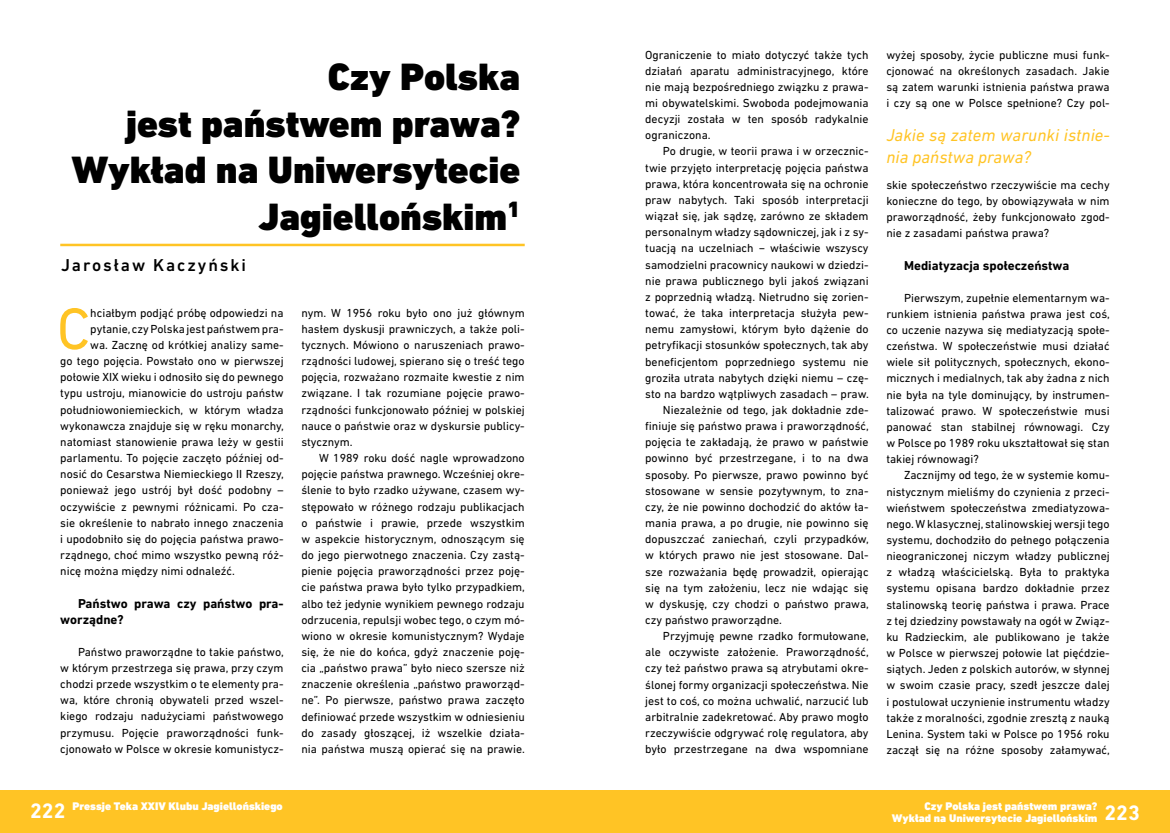
<style>
.page{position:relative;width:1170px;height:833px;background:#fff}
.page>*{position:absolute;margin:0;border:0;box-sizing:border-box;transform-origin:0 0}
.t1{font:59.38px "DIN Next LT Pro";color:#ffc425}
.t2{font:900 38.75px/46.5px "DIN Next LT Pro";color:#000;text-align:right}
.t3{font:700 21.25px "DIN Next LT Pro";color:#fff}
.t4{font:italic 17.5px/21.9px "DIN Next LT Pro";color:#ffc425}
.t5{font:500 17.5px "DIN Next LT Pro";letter-spacing:.11em;color:#000}
.t6{font:700 13.12px/16.1px "DIN Next LT Pro";color:#000}
.t7{font:11.88px/16.1px "DIN Next LT Pro";color:#000;text-align:justify}
.t8{font:900 11.25px/11.2px "DIN Next LT Pro";color:#fff;text-align:right}
</style>
<div class="page">
<div style="left:0;top:790px;width:585px;height:43px;background:#ffc425"></div>
<div style="left:585px;top:790px;width:584px;height:43px;background:#ffc425"></div>
<hr style="left:60px;top:244px;width:464px;height:2px;background:#ffc425">
<h2 class="t2" style="left:71px;top:54px;width:450px">Czy Polska<br>jest państwem prawa?<br>Wykład na Uniwersytecie<br>Jagiellońskim<sup>1</sup></h2>
<h3 class="t5" style="left:61px;top:255px;width:186px">Jarosław Kaczyński</h3>
<h1 class="t1" style="left:57px;top:294px;width:35px">C</h1>
<p class="t7" style="left:90px;top:304px;width:195px">hciałbym podjąć próbę odpowiedzi na</p>
<p class="t7" style="left:301px;top:304px;width:225px">nym. W 1956 roku było ono już głównym hasłem dyskusji prawniczych, a także poli&shy;tycznych. Mówiono o naruszeniach prawo&shy;rządności ludowej, spierano się o treść tego pojęcia, rozważano rozmaite kwestie z nim związane. I tak rozumiane pojęcie prawo&shy;rządności funkcjonowało później w polskiej nauce o państwie oraz w dyskursie publicy&shy;stycznym.</p>
<p class="t7" style="left:301px;top:450px;width:225px;text-indent:18px">W 1989 roku dość nagle wprowadzono pojęcie państwa prawnego. Wcześniej okre&shy;ślenie to było rzadko używane, czasem wy&shy;stępowało w różnego rodzaju publikacjach o państwie i prawie, przede wszystkim w aspekcie historycznym, odnoszącym się do jego pierwotnego znaczenia. Czy zastą&shy;pienie pojęcia praworządności przez poję&shy;cie państwa prawa było tylko przypadkiem, albo też jedynie wynikiem pewnego rodzaju odrzucenia, repulsji wobec tego, o czym mó&shy;wiono w okresie komunistycznym? Wydaje się, że nie do końca, gdyż znaczenie poję&shy;cia „państwo prawa” było nieco szersze niż znaczenie określenia „państwo praworząd&shy;ne”. Po pierwsze, państwo prawa zaczęto definiować przede wszystkim w odniesieniu do zasady głoszącej, iż wszelkie działa&shy;nia państwa muszą opierać się na prawie.</p>
<p class="t7" style="left:90px;top:320px;width:195px">pytanie, czy Polska jest państwem pra-</p>
<p class="t7" style="left:90px;top:337px;width:195px">wa. Zacznę od krótkiej analizy same-</p>
<p class="t7" style="left:60px;top:353px;width:225px">go tego pojęcia. Powstało ono w pierwszej</p>
<p class="t7" style="left:60px;top:369px;width:225px">połowie XIX wieku i odnosiło się do pewnego</p>
<p class="t7" style="left:60px;top:385px;width:225px">typu ustroju, mianowicie do ustroju państw</p>
<p class="t7" style="left:60px;top:401px;width:225px">południowoniemieckich, w którym władza</p>
<p class="t7" style="left:60px;top:417px;width:225px">wykonawcza znajduje się w ręku monarchy,</p>
<p class="t7" style="left:60px;top:434px;width:225px">natomiast stanowienie prawa leży w gestii</p>
<p class="t7" style="left:60px;top:450px;width:225px">parlamentu. To pojęcie zaczęto później od-</p>
<p class="t7" style="left:60px;top:466px;width:225px">nosić do Cesarstwa Niemieckiego II Rzeszy,</p>
<p class="t7" style="left:60px;top:482px;width:225px">ponieważ jego ustrój był dość podobny –</p>
<p class="t7" style="left:60px;top:498px;width:225px">oczywiście z pewnymi różnicami. Po cza-</p>
<p class="t7" style="left:60px;top:514px;width:225px">sie określenie to nabrało innego znaczenia</p>
<p class="t7" style="left:60px;top:530px;width:225px">i upodobniło się do pojęcia państwa prawo-</p>
<p class="t7" style="left:60px;top:547px;width:225px">rządnego, choć mimo wszystko pewną róż-</p>
<p class="t7" style="left:60px;top:563px;width:176px">nicę można między nimi odnaleźć.</p>
<p class="t6" style="left:60px;top:595px;width:225px;text-indent:18px">Państwo prawa czy państwo pra&shy;worządne?</p>
<p class="t7" style="left:60px;top:643px;width:225px;text-indent:18px">Państwo praworządne to takie państwo, w którym przestrzega się prawa, przy czym chodzi przede wszystkim o te elementy pra&shy;wa, które chronią obywateli przed wszel&shy;kiego rodzaju nadużyciami państwowego przymusu. Pojęcie praworządności funk&shy;cjonowało w Polsce w okresie komunistycz-</p>
<p class="t7" style="left:645px;top:46px;width:225px">Ograniczenie to miało dotyczyć także tych działań aparatu administracyjnego, które nie mają bezpośredniego związku z prawa&shy;mi obywatelskimi. Swoboda podejmowania decyzji została w ten sposób radykalnie ograniczona.</p>
<p class="t7" style="left:663px;top:143px;width:207px">Po drugie, w teorii prawa i w orzecznic-</p>
<p class="t7" style="left:645px;top:159px;width:225px">twie przyjęto interpretację pojęcia państwa</p>
<p class="t7" style="left:645px;top:175px;width:225px">prawa, która koncentrowała się na ochronie</p>
<p class="t7" style="left:645px;top:192px;width:225px">praw nabytych. Taki sposób interpretacji</p>
<p class="t7" style="left:645px;top:208px;width:225px">wiązał się, jak sądzę, zarówno ze składem</p>
<p class="t7" style="left:645px;top:224px;width:225px">personalnym władzy sądowniczej, jak i z sy-</p>
<p class="t7" style="left:645px;top:240px;width:225px">tuacją na uczelniach − właściwie wszyscy</p>
<p class="t7" style="left:645px;top:256px;width:225px">samodzielni pracownicy naukowi w dziedzi-</p>
<p class="t7" style="left:645px;top:272px;width:225px">nie prawa publicznego byli jakoś związani</p>
<p class="t7" style="left:645px;top:289px;width:225px">z poprzednią władzą. Nietrudno się zorien-</p>
<p class="t7" style="left:645px;top:305px;width:225px">tować, że taka interpretacja służyła pew-</p>
<p class="t7" style="left:645px;top:321px;width:225px">nemu zamysłowi, którym było dążenie do</p>
<p class="t7" style="left:645px;top:337px;width:225px">petryfikacji stosunków społecznych, tak aby</p>
<p class="t7" style="left:645px;top:353px;width:225px">beneficjentom poprzedniego systemu nie</p>
<p class="t7" style="left:645px;top:369px;width:225px">groziła utrata nabytych dzięki niemu – czę-</p>
<p class="t7" style="left:645px;top:385px;width:225px">sto na bardzo wątpliwych zasadach – praw.</p>
<p class="t7" style="left:663px;top:402px;width:207px">Niezależnie od tego, jak dokładnie zde-</p>
<p class="t7" style="left:645px;top:418px;width:225px">finiuje się państwo prawa i praworządność,</p>
<p class="t7" style="left:645px;top:434px;width:225px">pojęcia te zakładają, że prawo w państwie</p>
<p class="t7" style="left:645px;top:450px;width:225px">powinno być przestrzegane, i to na dwa</p>
<p class="t7" style="left:645px;top:466px;width:225px">sposoby. Po pierwsze, prawo powinno być</p>
<p class="t7" style="left:645px;top:482px;width:225px">stosowane w sensie pozytywnym, to zna-</p>
<p class="t7" style="left:645px;top:498px;width:225px">czy, że nie powinno dochodzić do aktów ła-</p>
<p class="t7" style="left:645px;top:515px;width:225px">mania prawa, a po drugie, nie powinno się</p>
<p class="t7" style="left:645px;top:531px;width:225px">dopuszczać zaniechań, czyli przypadków,</p>
<p class="t7" style="left:645px;top:547px;width:225px">w których prawo nie jest stosowane. Dal-</p>
<p class="t7" style="left:645px;top:563px;width:225px">sze rozważania będę prowadził, opierając</p>
<p class="t7" style="left:645px;top:579px;width:225px">się na tym założeniu, lecz nie wdając się</p>
<p class="t7" style="left:645px;top:595px;width:225px">w dyskusję, czy chodzi o państwo prawa,</p>
<p class="t7" style="left:645px;top:612px;width:138px">czy państwo praworządne.</p>
<p class="t7" style="left:663px;top:628px;width:207px">Przyjmuję pewne rzadko formułowane,</p>
<p class="t7" style="left:645px;top:644px;width:225px">ale oczywiste założenie. Praworządność,</p>
<p class="t7" style="left:645px;top:660px;width:225px">czy też państwo prawa są atrybutami okre-</p>
<p class="t7" style="left:645px;top:676px;width:225px">ślonej formy organizacji społeczeństwa. Nie</p>
<p class="t7" style="left:645px;top:692px;width:225px">jest to coś, co można uchwalić, narzucić lub</p>
<p class="t7" style="left:645px;top:708px;width:225px">arbitralnie zadekretować. Aby prawo mogło</p>
<p class="t7" style="left:645px;top:725px;width:225px">rzeczywiście odgrywać rolę regulatora, aby</p>
<p class="t7" style="left:645px;top:741px;width:225px">było przestrzegane na dwa wspomniane</p>
<p class="t7" style="left:886px;top:46px;width:225px">wyżej sposoby, życie publiczne musi funk&shy;cjonować na określonych zasadach. Jakie są zatem warunki istnienia państwa prawa i czy są one w Polsce spełnione? Czy pol-</p>
<h3 class="t4" style="left:886px;top:124px;width:225px">Jakie są zatem warunki istnie&shy;nia państwa prawa?</h3>
<p class="t7" style="left:886px;top:176px;width:225px">skie społeczeństwo rzeczywiście ma cechy konieczne do tego, by obowiązywała w nim praworządność, żeby funkcjonowało zgod&shy;nie z zasadami państwa prawa?</p>
<p class="t6" style="left:904px;top:257px;width:167px">Mediatyzacja społeczeństwa</p>
<p class="t7" style="left:886px;top:289px;width:225px;text-indent:18px">Pierwszym, zupełnie elementarnym wa&shy;runkiem istnienia państwa prawa jest coś, co uczenie nazywa się mediatyzacją społe&shy;czeństwa. W społeczeństwie musi działać wiele sił politycznych, społecznych, ekono&shy;micznych i medialnych, tak aby żadna z nich nie była na tyle dominujący, by instrumen&shy;talizować prawo. W społeczeństwie musi panować stan stabilnej równowagi. Czy w Polsce po 1989 roku ukształtował się stan takiej równowagi?</p>
<p class="t7" style="left:886px;top:467px;width:225px;text-indent:18px">Zacznijmy od tego, że w systemie komu&shy;nistycznym mieliśmy do czynienia z przeci&shy;wieństwem społeczeństwa zmediatyzowa&shy;nego. W klasycznej, stalinowskiej wersji tego systemu, dochodziło do pełnego połączenia nieograniczonej niczym władzy publicznej z władzą właścicielską. Była to praktyka systemu opisana bardzo dokładnie przez stalinowską teorię państwa i prawa. Prace z tej dziedziny powstawały na ogół w Związ&shy;ku Radzieckim, ale publikowano je także w Polsce w pierwszej połowie lat pięćdzie&shy;siątych. Jeden z polskich autorów, w słynnej w swoim czasie pracy, szedł jeszcze dalej i postulował uczynienie instrumentu władzy także z moralności, zgodnie zresztą z nauką Lenina. System taki w Polsce po 1956 roku zaczął się na różne sposoby załamywać,</p>
<p class="t8" style="left:73px;top:801px;width:212px">Pressje Teka XXIV Klubu Jagiellońskiego</p>
<p class="t8" style="left:891px;top:801px;width:207px">Czy Polska jest państwem prawa?<br>Wykład na Uniwersytecie Jagiellońskim</p>
<h3 class="t3" style="left:30px;top:798px;width:37px">222</h3>
<h3 class="t3" style="left:1104px;top:800px;width:37px">223</h3>
</div>
